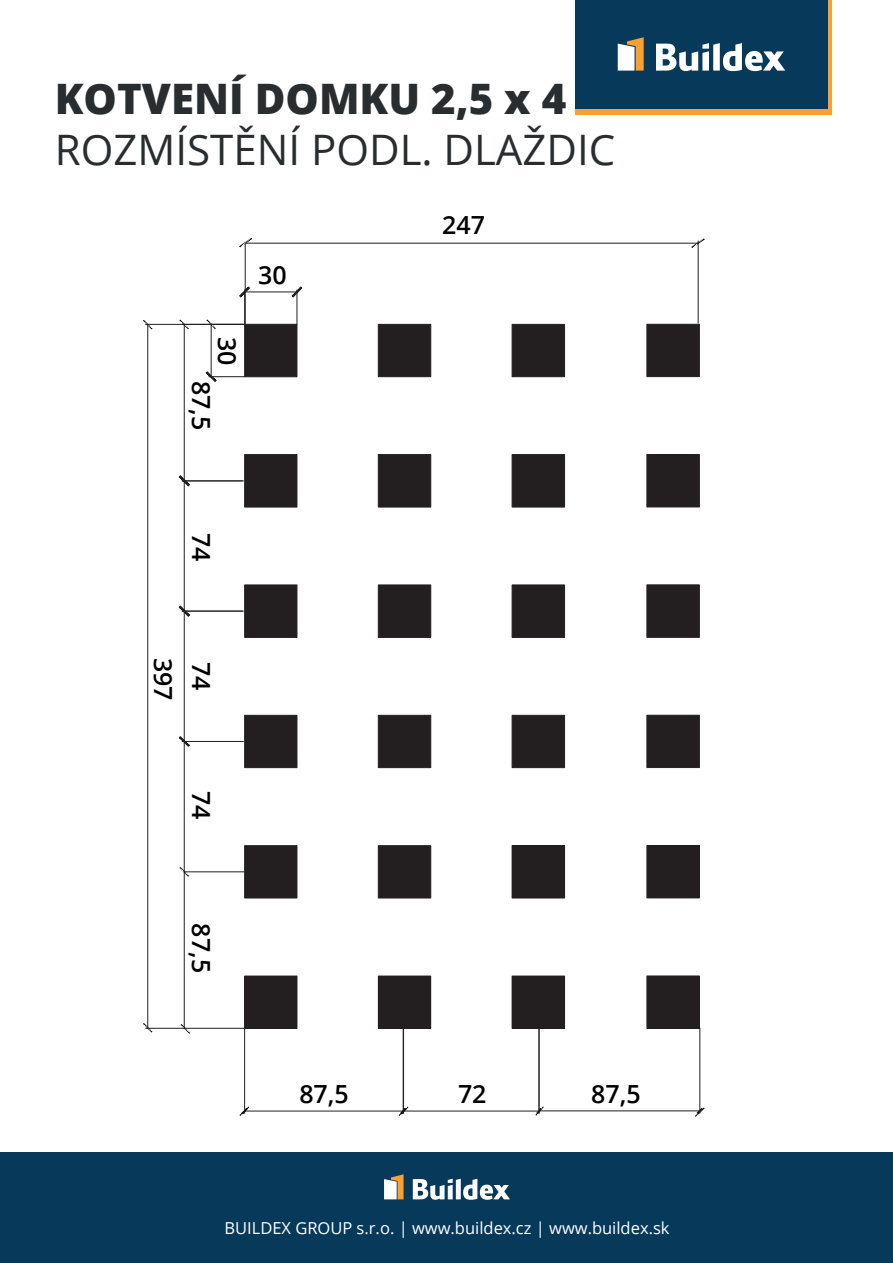
<style>
.page{position:relative;width:893px;height:1263px;background:#fff}
.page>*{position:absolute;margin:0;border:0;box-sizing:border-box;transform-origin:0 0}
.t1{font:42px "Open Sans";color:#292d2f}
.t2{font:800 42px "Open Sans";color:#292d2f}
.t3{font:600 25.05px "Open Sans";color:#000001}
.t4{font:16.5px "Open Sans";color:#fff}
</style>
<div class="page">
<div style="left:1px;top:1152px;width:892px;height:111px;background:#06395a"></div>
<svg style="left:413px;top:1179px;width:97px;height:21px"></svg>
<svg style="left:384px;top:1174px;width:20px;height:25px"></svg>
<svg style="left:575px;top:0;width:257px;height:114px;background:#d99237"></svg>
<div style="left:575px;top:0;width:253px;height:108px;background:#06395a"></div>
<svg style="left:656px;top:43px;width:129px;height:28px"></svg>
<svg style="left:618px;top:37px;width:26px;height:34px"></svg>
<hr style="left:209px;top:376px;width:36px;height:1px;background:#231f20">
<hr style="left:211px;top:324px;width:1px;height:53px;background:#231f20">
<svg style="left:206px;top:319px;width:10px;height:10px"></svg>
<svg style="left:206px;top:371px;width:11px;height:11px"></svg>
<hr style="left:182px;top:480px;width:61px;height:1px;background:#231f20">
<hr style="left:184px;top:324px;width:1px;height:157px;background:#231f20">
<hr style="left:146px;top:324px;width:99px;height:1px;background:#231f20">
<hr style="left:184px;top:871px;width:60px;height:1px;background:#231f20">
<hr style="left:146px;top:1028px;width:99px;height:1px;background:#231f20">
<hr style="left:147px;top:324px;width:1px;height:704px;background:#231f20">
<hr style="left:296px;top:290px;width:1px;height:34px;background:#231f20">
<hr style="left:244px;top:290px;width:1px;height:34px;background:#231f20">
<hr style="left:245px;top:291px;width:52px;height:1px;background:#231f20">
<svg style="left:291px;top:286px;width:11px;height:12px"></svg>
<svg style="left:239px;top:286px;width:11px;height:12px"></svg>
<hr style="left:698px;top:241px;width:1px;height:82px;background:#231f20">
<hr style="left:245px;top:244px;width:1px;height:82px;background:#231f20">
<hr style="left:245px;top:243px;width:453px;height:1px;background:#231f20">
<svg style="left:691px;top:238px;width:14px;height:10px"></svg>
<svg style="left:239px;top:238px;width:13px;height:9px"></svg>
<hr style="left:182px;top:611px;width:61px;height:1px;background:#231f20">
<hr style="left:184px;top:481px;width:1px;height:130px;background:#231f20">
<svg style="left:179px;top:475px;width:11px;height:11px"></svg>
<hr style="left:182px;top:741px;width:61px;height:1px;background:#231f20">
<hr style="left:184px;top:611px;width:1px;height:130px;background:#231f20">
<svg style="left:179px;top:605px;width:11px;height:12px"></svg>
<svg style="left:179px;top:736px;width:11px;height:11px"></svg>
<div style="left:378px;top:324px;width:53px;height:53px;background:#231f20;border:1px solid #231f20"></div>
<div style="left:512px;top:324px;width:53px;height:53px;background:#231f20;border:1px solid #231f20"></div>
<div style="left:244px;top:454px;width:53px;height:53px;background:#231f20;border:1px solid #231f20"></div>
<div style="left:244px;top:324px;width:53px;height:53px;background:#231f20;border:1px solid #231f20"></div>
<div style="left:244px;top:584px;width:53px;height:54px;background:#231f20;border:1px solid #231f20"></div>
<div style="left:244px;top:715px;width:53px;height:53px;background:#231f20;border:1px solid #231f20"></div>
<div style="left:244px;top:845px;width:53px;height:53px;background:#231f20;border:1px solid #231f20"></div>
<div style="left:378px;top:975px;width:53px;height:54px;border:1px solid #231f20"></div>
<div style="left:244px;top:975px;width:53px;height:54px;border:1px solid #231f20"></div>
<div style="left:378px;top:454px;width:53px;height:53px;background:#231f20;border:1px solid #231f20"></div>
<div style="left:512px;top:454px;width:53px;height:53px;background:#231f20"></div>
<div style="left:378px;top:584px;width:53px;height:54px;background:#231f20;border:1px solid #231f20"></div>
<div style="left:512px;top:584px;width:53px;height:54px;background:#231f20;border:1px solid #231f20"></div>
<div style="left:378px;top:715px;width:53px;height:53px;background:#231f20;border:1px solid #231f20"></div>
<div style="left:512px;top:715px;width:53px;height:53px;background:#231f20;border:1px solid #231f20"></div>
<div style="left:378px;top:845px;width:53px;height:53px;background:#231f20;border:1px solid #231f20"></div>
<div style="left:512px;top:975px;width:53px;height:54px;border:1px solid #231f20"></div>
<div style="left:512px;top:846px;width:53px;height:52px;background:#231f20"></div>
<div style="left:378px;top:976px;width:53px;height:52px;background:#231f20"></div>
<div style="left:245px;top:976px;width:52px;height:52px;background:#231f20"></div>
<div style="left:512px;top:976px;width:53px;height:52px;background:#231f20"></div>
<div style="left:512px;top:845px;width:53px;height:53px;border:1px solid #231f20"></div>
<hr style="left:184px;top:741px;width:1px;height:287px;background:#231f20">
<svg style="left:179px;top:867px;width:10px;height:10px"></svg>
<svg style="left:143px;top:1023px;width:10px;height:9px"></svg>
<svg style="left:180px;top:1024px;width:10px;height:10px"></svg>
<svg style="left:143px;top:320px;width:10px;height:9px"></svg>
<svg style="left:179px;top:320px;width:10px;height:9px"></svg>
<hr style="left:244px;top:1028px;width:1px;height:85px;background:#231f20">
<hr style="left:245px;top:1110px;width:159px;height:1px;background:#231f20">
<hr style="left:539px;top:1027px;width:1px;height:86px;background:#231f20">
<hr style="left:403px;top:1028px;width:1px;height:85px;background:#231f20">
<hr style="left:403px;top:1110px;width:136px;height:1px;background:#231f20">
<svg style="left:535px;top:1106px;width:9px;height:10px"></svg>
<svg style="left:239px;top:1106px;width:10px;height:10px"></svg>
<svg style="left:399px;top:1106px;width:9px;height:10px"></svg>
<div style="left:646px;top:324px;width:54px;height:53px;background:#231f20;border:1px solid #231f20"></div>
<div style="left:646px;top:454px;width:54px;height:53px;background:#231f20;border:1px solid #231f20"></div>
<div style="left:646px;top:584px;width:54px;height:54px;background:#231f20;border:1px solid #231f20"></div>
<div style="left:646px;top:715px;width:54px;height:53px;background:#231f20;border:1px solid #231f20"></div>
<div style="left:646px;top:975px;width:54px;height:54px;border:1px solid #231f20"></div>
<div style="left:647px;top:845px;width:52px;height:53px;background:#231f20"></div>
<div style="left:647px;top:976px;width:52px;height:52px;background:#231f20"></div>
<div style="left:646px;top:845px;width:54px;height:53px;border:1px solid #231f20"></div>
<hr style="left:699px;top:1028px;width:1px;height:85px;background:#231f20">
<hr style="left:538px;top:1029px;width:1px;height:84px;background:#231f20">
<hr style="left:539px;top:1110px;width:161px;height:1px;background:#231f20">
<svg style="left:695px;top:1107px;width:10px;height:10px"></svg>
<h1 class="t2" style="left:55px;top:67px;width:513px">KOTVENÍ DOMKU 2,5 x 4</h1>
<h1 class="t1" style="left:55px;top:121px;width:562px">ROZMÍSTĚNÍ PODL. DLAŽDIC</h1>
<h2 class="t3" style="left:244px;top:337px;width:30px;rotate:90deg">30</h2>
<h2 class="t3" style="left:218px;top:381px;width:51px;rotate:90deg">87,5</h2>
<h2 class="t3" style="left:258px;top:258px;width:30px">30</h2>
<h2 class="t3" style="left:219px;top:533px;width:30px;rotate:90deg">74</h2>
<h2 class="t3" style="left:180px;top:658px;width:44px;rotate:90deg">397</h2>
<h2 class="t3" style="left:219px;top:662px;width:30px;rotate:90deg">74</h2>
<h2 class="t3" style="left:219px;top:791px;width:30px;rotate:90deg">74</h2>
<h2 class="t3" style="left:218px;top:923px;width:51px;rotate:90deg">87,5</h2>
<h2 class="t3" style="left:442px;top:208px;width:44px">247</h2>
<h2 class="t3" style="left:299px;top:1077px;width:51px">87,5</h2>
<h2 class="t3" style="left:458px;top:1077px;width:30px">72</h2>
<h2 class="t3" style="left:591px;top:1077px;width:51px">87,5</h2>
<p class="t4" style="left:224px;top:1217px;width:447px">BUILDEX GROUP s.r.o. | www.buildex.cz | www.buildex.sk</p>
</div>
